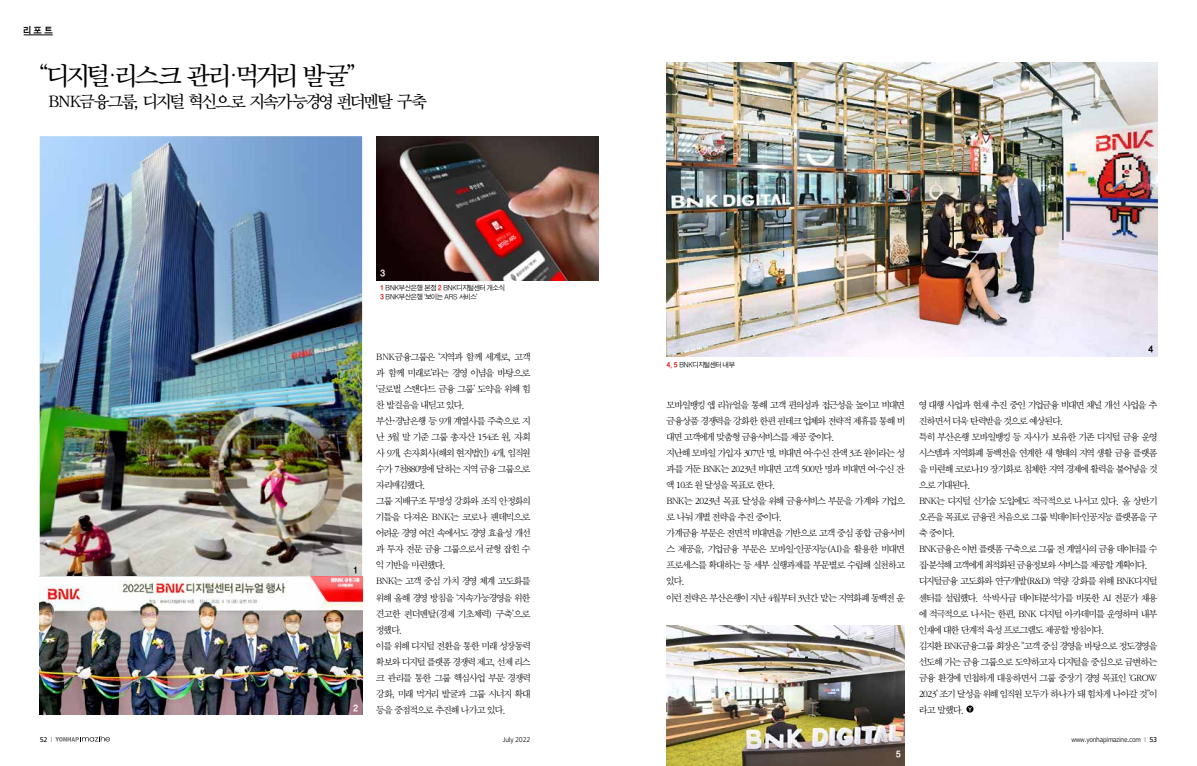
<style>
.page{position:relative;width:1197px;height:766px;background:#fff}
.page>*{position:absolute;margin:0;border:0;box-sizing:border-box;transform-origin:0 0}
.t1{font:500 27px "SD Myungjo Std";letter-spacing:-.055em;color:#000}
.t2{font:500 18px "SD Myungjo Std";letter-spacing:-.06em;color:#000}
.t3{font:300 10px/16px "SD Myungjo Std";letter-spacing:-.05em;color:#000}
.t4{font:700 9.5px "SD Gothic Std";color:#000}
.t5{font:700 9.5px "SD Gothic Std";color:#fff}
.t6{font:300 7.3px/9.5px "SD Gothic Std";letter-spacing:-.015em;color:#000;scale:.96 1}
.t7{font:500 7px "Arita Heiti";letter-spacing:-.025em;color:#000}
.t8{font:700 7px "Arita Heiti";color:#000}
.s1{font-size:18px}
.s2{font-weight:700;font-size:7.5px;color:#d41a1a}
.s3{font-weight:300}
.s4{font-weight:700}
</style>
<div class="page">
<svg style="left:24px;top:35px;width:29px;height:1px"></svg>
<svg style="left:55px;top:736px;width:55px;height:5px"></svg>
<img style="left:40px;top:136px;width:322px;height:578px">
<img style="left:666px;top:62px;width:491px;height:294px">
<svg style="left:966px;top:705px;width:7px;height:7px"></svg>
<svg style="left:967px;top:707px;width:4px;height:4px"></svg>
<img style="left:376px;top:136px;width:222px;height:144px">
<img style="left:666px;top:625px;width:238px;height:140px">
<p class="t4" style="left:24px;top:25px;width:31px">리포트</p>
<h1 class="t1" style="left:40px;top:62px;width:316px">“디지털<span class="s1">·</span>리스크 관리<span class="s1">·</span>먹거리 발굴”</h1>
<h2 class="t2" style="left:49px;top:92px;width:379px">BNK금융그룹, 디지털 혁신으로 지속가능경영 펀더멘탈 구축</h2>
<p class="t5" style="left:380px;top:268px;width:7px">3</p>
<p class="t6" style="left:380px;top:283px;width:131px"><span class="s2">1</span> BNK부산은행 본점 <span class="s2">2</span> BNK디지털센터 개소식<br><span class="s2">3</span> BNK부산은행 ‘보이는 ARS 서비스’</p>
<p class="t4" style="left:353px;top:564px;width:7px">1</p>
<p class="t5" style="left:353px;top:703px;width:7px">2</p>
<p class="t3" style="left:376px;top:349px;width:156px">BNK금융그룹은 ‘지역과 함께 세계로, 고객 과 함께 미래로’라는 경영 이념을 바탕으로 ‘글로벌 스탠다드 금융 그룹’ 도약을 위해 힘 찬 발걸음을 내딛고 있다.<br>부산·경남은행 등 9개 계열사를 주축으로 지 난 3월 말 기준 그룹 총자산 154조 원, 자회 사 9개, 손자회사(해외 현지법인) 4개, 임직원 수가 7천880명에 달하는 지역 금융 그룹으로 자리매김했다.<br>그룹 지배구조 투명성 강화와 조직 안정화의 기틀을 다져온 BNK는 코로나 팬데믹으로 어려운 경영 여건 속에서도 경영 효율성 개선 과 투자 전문 금융 그룹으로서 균형 잡힌 수 익 기반을 마련했다.<br>BNK는 고객 중심 가치 경영 체계 고도화를 위해 올해 경영 방침을 ‘지속가능경영을 위한 견고한 펀더멘탈(경제 기초체력) 구축’으로 정했다.<br>이를 위해 디지털 전환을 통한 미래 성장동력 확보와 디지털 플랫폼 경쟁력 제고, 선제 리스 크 관리를 통한 그룹 핵심사업 부문 경쟁력 강화, 미래 먹거리 발굴과 그룹 시너지 확대 등을 중점적으로 추진해 나가고 있다.</p>
<p class="t6" style="left:666px;top:360px;width:73px"><span class="s2">4, 5</span> BNK디지털센터 내부</p>
<p class="t4" style="left:1148px;top:344px;width:7px">4</p>
<p class="t3" style="left:666px;top:397px;width:240px">모바일뱅킹 앱 리뉴얼을 통해 고객 편의성과 접근성을 높이고 비대면 금융상품 경쟁력을 강화한 한편 핀테크 업체와 전략적 제휴를 통해 비 대면 고객에게 맞춤형 금융서비스를 제공 중이다.<br>지난해 모바일 가입자 307만 명, 비대면 여·수신 잔액 3조 원이라는 성 과를 거둔 BNK는 2023년 비대면 고객 500만 명과 비대면 여·수신 잔 액 10조 원 달성을 목표로 한다.<br>BNK는 2023년 목표 달성을 위해 금융서비스 부문을 가계와 기업으 로 나눠 개별 전략을 추진 중이다.<br>가계금융 부문은 전면적 비대면을 기반으로 고객 중심 종합 금융서비 스 제공을, 기업금융 부문은 모바일·인공지능(AI)을 활용한 비대면 프로세스를 확대하는 등 세부 실행과제를 부문별로 수립해 실천하고 있다.<br>이런 전략은 부산은행이 지난 4월부터 3년간 맡는 지역화폐 동백전 운</p>
<p class="t3" style="left:918px;top:397px;width:240px">영 대행 사업과 현재 추진 중인 기업금융 비대면 채널 개선 사업을 추 진하면서 더욱 탄력받을 것으로 예상된다.<br>특히 부산은행 모바일뱅킹 등 자사가 보유한 기존 디지털 금융 운영 시스템과 지역화폐 동백전을 연계한 새 형태의 지역 생활 금융 플랫폼 을 마련해 코로나19 장기화로 침체한 지역 경제에 활력을 불어넣을 것 으로 기대된다.<br>BNK는 디지털 신기술 도입에도 적극적으로 나서고 있다. 올 상반기 오픈을 목표로 금융권 처음으로 그룹 빅데이터·인공지능 플랫폼을 구 축 중이다.<br>BNK금융은 이번 플랫폼 구축으로 그룹 전 계열사의 금융 데이터를 수 집·분석해 고객에게 최적화된 금융정보와 서비스를 제공할 계획이다. 디지털금융 고도화와 연구개발(R&amp;D) 역량 강화를 위해 BNK디지털 센터를 설립했다. 석·박사급 데이터분석가를 비롯한 AI 전문가 채용 에 적극적으로 나서는 한편, BNK 디지털 아카데미를 운영하며 내부 인재에 대한 단계적 육성 프로그램도 제공할 방침이다.<br>김지환 BNK금융그룹 회장은 “고객 중심 경영을 바탕으로 정도경영을 선도해 가는 금융 그룹으로 도약하고자 디지털을 중심으로 급변하는 금융 환경에 민첩하게 대응하면서 그룹 중장기 경영 목표인 ‘GROW<br>2023’ 조기 달성을 위해 임직원 모두가 하나가 돼 힘차게 나아갈 것”이 라고 말했다.</p>
<p class="t8" style="left:40px;top:734px;width:14px">52 <span class="s3">I</span></p>
<p class="t7" style="left:503px;top:735px;width:29px">July 2022</p>
<p class="t7" style="left:1071px;top:735px;width:87px">www.yonhapimazine.com <span class="s3">I</span> <span class="s4">53</span></p>
<p class="t5" style="left:895px;top:748px;width:7px">5</p>
</div>
